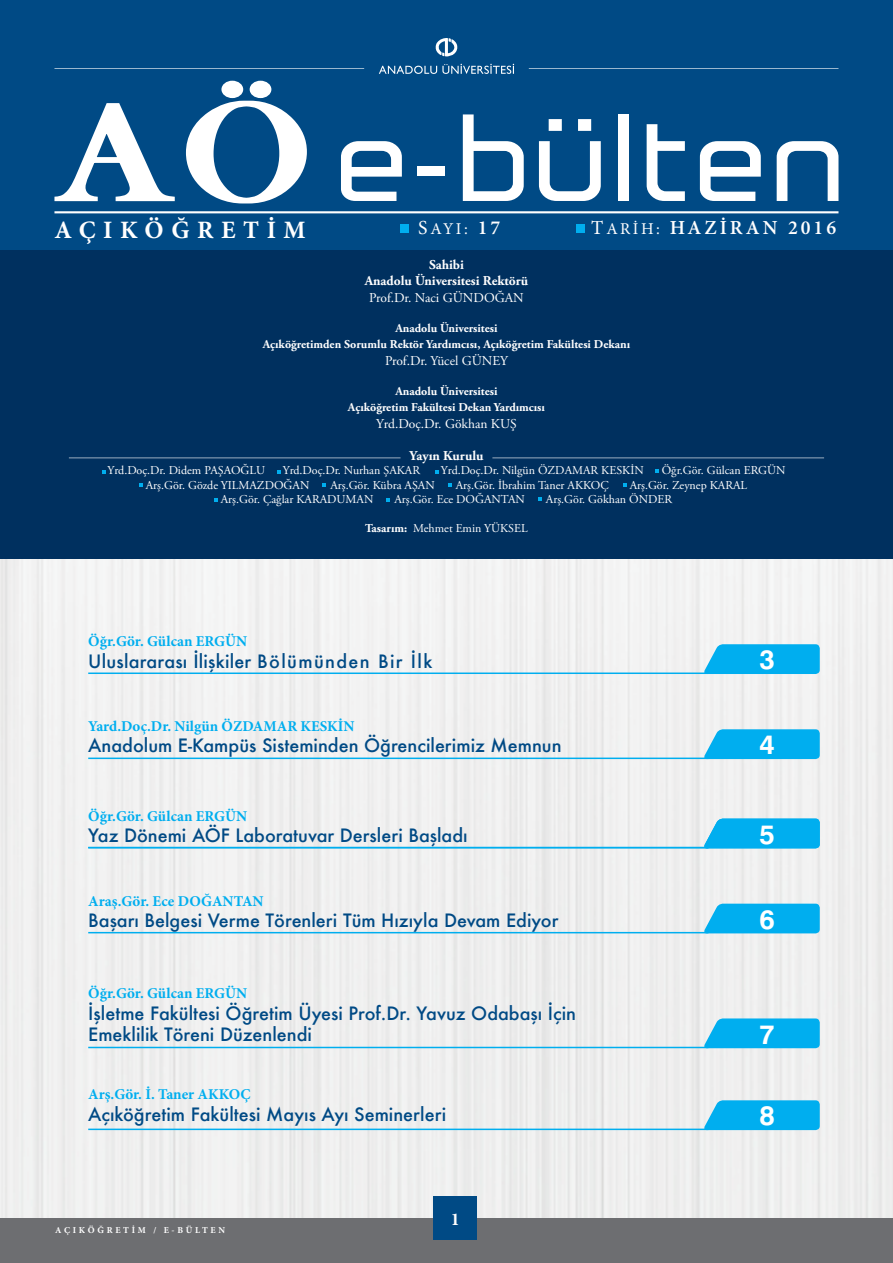
<style>
.page{position:relative;width:893px;height:1263px;background:#fff}
.page>*{position:absolute;margin:0;border:0;box-sizing:border-box;transform-origin:0 0}
.t1{font:700 27px "Swiss 721 BT";color:#fff}
.t2{font:700 25.05px "Minion Pro";letter-spacing:.3em;color:#fff}
.t3{font:600 19.95px "Minion Pro";letter-spacing:.15em;color:#fff}
.t4{font:500 18px/21.6px "Futura";color:#004a85}
.t5{font:700 18px "Minion Pro";color:#fff}
.t6{font:16.5px "Minion Pro";color:#fff}
.t7{font:700 15px "Minion Pro";color:#00aeef}
.t8{font:13.5px "Adobe Garamond Pro";color:#fff}
.t9{font:700 13.5px/16.2px "Adobe Garamond Pro";color:#fff;text-align:center}
.t10{font:12px "Adobe Garamond Pro";color:#fff}
.t11{font:700 12px/16.2px "Adobe Garamond Pro";color:#fff;text-align:center}
.t12{font:700 9px "Minion Pro";letter-spacing:.3em;color:#fff}
.s1{font-size:19.95px}
.s2{font-weight:600;font-size:19.95px}
.s3{font-weight:400}
.s4{font-weight:400;font-size:16.5px}
.s5{font-weight:700}
</style>
<div class="page">
<div style="left:0;top:559px;width:893px;height:704px;background:#f0f0f0"></div>
<div style="left:1px;top:1218px;width:892px;height:45px;background:#6d6e71"></div>
<div style="left:434px;top:1196px;width:43px;height:44px;background:#004a85"></div>
<div style="left:0;top:250px;width:893px;height:309px;background:#00305f"></div>
<svg style="left:492px;top:458px;width:332px;height:1px"></svg>
<div style="left:0;top:0;width:893px;height:250px;background:#004a85"></div>
<svg style="left:379px;top:64px;width:135px;height:10px"></svg>
<svg style="left:435px;top:38px;width:23px;height:18px"></svg>
<svg style="left:54px;top:211px;width:784px;height:2px;background:#dce6ee"></svg>
<svg style="left:54px;top:68px;width:310px;height:1px"></svg>
<svg style="left:529px;top:68px;width:309px;height:1px"></svg>
<svg style="left:341px;top:141px;width:61px;height:60px"></svg>
<div style="left:418px;top:167px;width:27px;height:9px;background:#fff"></div>
<svg style="left:463px;top:114px;width:61px;height:87px"></svg>
<svg style="left:539px;top:119px;width:62px;height:82px"></svg>
<div style="left:618px;top:114px;width:11px;height:87px;background:#fff"></div>
<svg style="left:647px;top:124px;width:38px;height:77px"></svg>
<svg style="left:700px;top:141px;width:61px;height:60px"></svg>
<svg style="left:777px;top:141px;width:61px;height:60px"></svg>
<svg style="left:54px;top:103px;width:121px;height:99px"></svg>
<svg style="left:186px;top:100px;width:121px;height:104px"></svg>
<div style="left:221px;top:81px;width:22px;height:17px;background:#fff;border-radius:50%"></div>
<div style="left:250px;top:81px;width:21px;height:17px;background:#fff;border-radius:50%"></div>
<div style="left:400px;top:225px;width:9px;height:8px;background:#00aeef"></div>
<div style="left:576px;top:225px;width:8px;height:8px;background:#00aeef"></div>
<svg style="left:69px;top:458px;width:332px;height:1px"></svg>
<svg style="left:703px;top:644px;width:117px;height:30px;background:#13b3ef"></svg>
<hr style="left:88px;top:672px;width:620px;height:2px;background:#00aeef">
<svg style="left:703px;top:729px;width:117px;height:30px;background:#13b3ef"></svg>
<hr style="left:88px;top:757px;width:620px;height:2px;background:#00aeef">
<svg style="left:703px;top:904px;width:117px;height:29px;background:#10b2ee"></svg>
<hr style="left:88px;top:932px;width:620px;height:1px;background:#00aeef">
<svg style="left:703px;top:1100px;width:117px;height:30px;background:#13b3ee"></svg>
<hr style="left:88px;top:1128px;width:620px;height:2px;background:#00aeef">
<svg style="left:703px;top:819px;width:117px;height:29px;background:#0fb2ef"></svg>
<hr style="left:88px;top:847px;width:620px;height:1px;background:#00aeef">
<svg style="left:703px;top:1018px;width:117px;height:30px;background:#14b3ee"></svg>
<hr style="left:88px;top:1047px;width:620px;height:1px;background:#00aeef">
<svg style="left:140px;top:483px;width:3px;height:4px"></svg>
<svg style="left:214px;top:498px;width:4px;height:4px"></svg>
<svg style="left:387px;top:498px;width:3px;height:4px"></svg>
<svg style="left:322px;top:483px;width:4px;height:4px"></svg>
<svg style="left:449px;top:483px;width:3px;height:4px"></svg>
<svg style="left:623px;top:483px;width:4px;height:4px"></svg>
<svg style="left:277px;top:470px;width:4px;height:3px"></svg>
<svg style="left:539px;top:497px;width:3px;height:4px"></svg>
<svg style="left:103px;top:470px;width:3px;height:4px"></svg>
<svg style="left:655px;top:470px;width:4px;height:3px"></svg>
<h2 class="t2" style="left:54px;top:212px;width:253px">AÇIKÖĞRETİM</h2>
<p class="t6" style="left:418px;top:218px;width:84px"><span class="s1">S</span>AYI: <span class="s2">17</span></p>
<p class="t3" style="left:591px;top:214px;width:247px"><span class="s3">T</span><span class="s4">ARİH:</span> HAZİRAN 2016</p>
<p class="t9" style="left:365px;top:257px;width:165px">Sahibi<br>Anadolu Üniversitesi Rektörü</p>
<p class="t8" style="left:369px;top:289px;width:156px">Prof.Dr. Naci GÜNDOĞAN</p>
<p class="t11" style="left:263px;top:320px;width:369px">Anadolu Üniversitesi<br>Açıköğretimden Sorumlu Rektör Yardımcısı, Açıköğretim Fakültesi Dekanı</p>
<p class="t8" style="left:385px;top:352px;width:124px">Prof.Dr. Yücel GÜNEY</p>
<p class="t11" style="left:348px;top:383px;width:199px">Anadolu Üniversitesi<br>Açıköğretim Fakültesi Dekan Yardımcısı</p>
<p class="t8" style="left:376px;top:415px;width:142px">Yrd.Doç.Dr. Gökhan KUŞ</p>
<p class="t9" style="left:410px;top:448px;width:75px">Yayın Kurulu</p>
<p class="t10" style="left:108px;top:463px;width:159px">Yrd.Doç.Dr. Didem PAŞAOĞLU</p>
<p class="t10" style="left:283px;top:463px;width:139px">Yrd.Doç.Dr. Nurhan ŞAKAR</p>
<p class="t10" style="left:441px;top:463px;width:204px">Yrd.Doç.Dr. Nilgün ÖZDAMAR KESKİN</p>
<p class="t10" style="left:662px;top:463px;width:125px">Öğr.Gör. Gülcan ERGÜN</p>
<p class="t10" style="left:146px;top:478px;width:165px">Arş.Gör. Gözde YILMAZDOĞAN</p>
<p class="t10" style="left:330px;top:478px;width:106px">Arş.Gör. Kübra AŞAN</p>
<p class="t10" style="left:456px;top:478px;width:154px">Arş.Gör. İbrahim Taner AKKOÇ</p>
<p class="t10" style="left:630px;top:478px;width:119px">Arş.Gör. Zeynep KARAL</p>
<p class="t10" style="left:221px;top:492px;width:154px">Arş.Gör. Çağlar KARADUMAN</p>
<p class="t10" style="left:394px;top:492px;width:132px">Arş.Gör. Ece DOĞANTAN</p>
<p class="t10" style="left:546px;top:492px;width:128px">Arş.Gör. Gökhan ÖNDER</p>
<p class="t10" style="left:365px;top:521px;width:164px"><span class="s5">Tasarım:</span> Mehmet Emin YÜKSEL</p>
<p class="t7" style="left:88px;top:631px;width:160px">Öğr.Gör. Gülcan ERGÜN</p>
<p class="t4" style="left:88px;top:650px;width:346px">Uluslararası İlişkiler Bölümünden Bir İlk</p>
<p class="t7" style="left:88px;top:716px;width:268px">Yard.Doç.Dr. Nilgün ÖZDAMAR KESKİN</p>
<p class="t4" style="left:88px;top:735px;width:475px">Anadolum E-Kampüs Sisteminden Öğrencilerimiz Memnun</p>
<p class="t7" style="left:88px;top:805px;width:160px">Öğr.Gör. Gülcan ERGÜN</p>
<p class="t4" style="left:88px;top:824px;width:381px">Yaz Dönemi AÖF Laboratuvar Dersleri Başladı</p>
<p class="t7" style="left:88px;top:890px;width:177px">Araş.Gör. Ece DOĞANTAN</p>
<p class="t4" style="left:88px;top:910px;width:472px">Başarı Belgesi Verme Törenleri Tüm Hızıyla Devam Ediyor</p>
<p class="t7" style="left:88px;top:983px;width:160px">Öğr.Gör. Gülcan ERGÜN</p>
<p class="t4" style="left:88px;top:1002px;width:489px">İşletme Fakültesi Öğretim Üyesi Prof.Dr. Yavuz Odabaşı İçin<br>Emeklilik Töreni Düzenlendi</p>
<p class="t7" style="left:88px;top:1084px;width:164px">Arş.Gör. İ. Taner AKKOÇ</p>
<p class="t4" style="left:88px;top:1103px;width:359px">Açıköğretim Fakültesi Mayıs Ayı Seminerleri</p>
<p class="t12" style="left:55px;top:1223px;width:172px">AÇIKÖĞRETİM / E-BÜLTEN</p>
<p class="t5" style="left:451px;top:1206px;width:10px">1</p>
<h1 class="t1" style="left:759px;top:643px;width:17px">3</h1>
<h1 class="t1" style="left:759px;top:728px;width:17px">4</h1>
<h1 class="t1" style="left:759px;top:818px;width:17px">3</h1>
<h1 class="t1" style="left:759px;top:818px;width:17px">5</h1>
<h1 class="t1" style="left:759px;top:903px;width:17px">6</h1>
<h1 class="t1" style="left:759px;top:1017px;width:17px">7</h1>
<h1 class="t1" style="left:759px;top:1099px;width:17px">8</h1>
</div>
